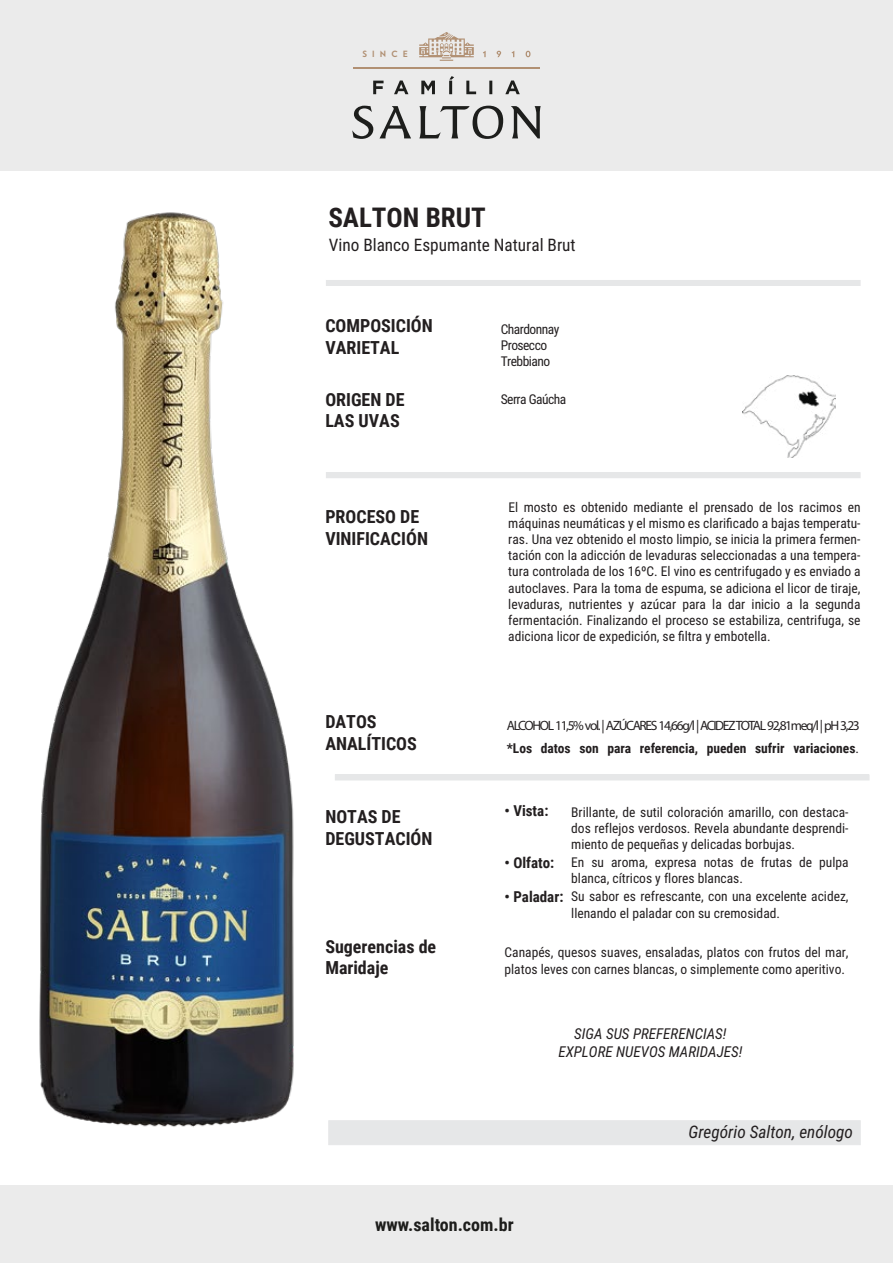
<style>
.page{position:relative;width:893px;height:1263px;background:#fff}
.page>*{position:absolute;margin:0;border:0;box-sizing:border-box;transform-origin:0 0}
.t1{font:700 27px "Roboto Condensed";color:#231f20}
.t2{font:700 18px/21.6px "Roboto Condensed";color:#231f20}
.t3{font:700 18px "Roboto Condensed";color:#1d1d1b}
.t4{font:17.25px "Roboto Condensed";color:#231f20}
.t5{font:italic 17.25px "Roboto Condensed";color:#231f20}
.t6{font:italic 15px/18px "Roboto Condensed";color:#231f20;text-align:center}
.t7{font:700 15px "Roboto Condensed";color:#231f20}
.t8{font:13.5px/16.2px "Roboto Condensed";color:#231f20}
.t9{font:13.5px "Myriad Pro";letter-spacing:-.1em;color:#231f20}
.t10{font:700 13.5px "Roboto Condensed";color:#231f20}
.t11{font:13.5px/16.2px "Roboto Condensed";letter-spacing:-.04em;color:#231f20}
.t12{font:900 8.55px "Guess Sans";letter-spacing:.6em;color:#b19073}
.s1{font-weight:400}
</style>
<div class="page">
<div style="left:393px;top:280px;width:468px;height:6px;background:#e6e7e8"></div>
<div style="left:393px;top:472px;width:468px;height:6px;background:#e6e7e8"></div>
<div style="left:393px;top:774px;width:477px;height:6px;background:#e6e7e8"></div>
<div style="left:328px;top:1120px;width:533px;height:25px;background:#e6e7e8"></div>
<img style="left:743px;top:375px;width:93px;height:82px">
<div style="left:0;top:0;width:893px;height:171px;background:#ebebeb"></div>
<div style="left:0;top:1186px;width:893px;height:77px;background:#ebebeb"></div>
<svg style="left:354px;top:105px;width:187px;height:34px"></svg>
<hr style="left:353px;top:68px;width:187px;height:1px;background:#b19073">
<svg style="left:373px;top:32px;width:157px;height:63px"></svg>
<img style="left:0;top:128px;width:393px;height:1058px">
<p class="t12" style="left:362px;top:49px;width:47px">SINCE</p>
<h1 class="t1" style="left:328px;top:199px;width:159px">SALTON BRUT</h1>
<p class="t4" style="left:329px;top:232px;width:248px">Vino Blanco Espumante Natural Brut</p>
<h2 class="t2" style="left:325px;top:314px;width:109px">COMPOSICIÓN<br>VARIETAL</h2>
<h2 class="t2" style="left:325px;top:388px;width:81px">ORIGEN DE<br>LAS UVAS</h2>
<h2 class="t2" style="left:325px;top:505px;width:104px">PROCESO DE<br>VINIFICACIÓN</h2>
<p class="t11" style="left:501px;top:321px;width:60px">Chardonnay<br>Prosecco<br>Trebbiano</p>
<p class="t11" style="left:501px;top:391px;width:67px">Serra Gaúcha</p>
<p class="t8" style="left:508px;top:498px;width:354px;text-align:justify">El mosto es obtenido mediante el prensado de los racimos en máquinas neumáticas y el mismo es clarificado a bajas temperatu&shy;ras. Una vez obtenido el mosto limpio, se inicia la primera fermen&shy;tación con la adicción de levaduras seleccionadas a una tempera&shy;tura controlada de los 16ºC. El vino es centrifugado y es enviado a autoclaves. Para la toma de espuma, se adiciona el licor de tiraje, levaduras, nutrientes y azúcar para la dar inicio a la segunda fermentación. Finalizando el proceso se estabiliza, centrifuga, se adiciona licor de expedición, se filtra y embotella.</p>
<h2 class="t2" style="left:325px;top:710px;width:93px">DATOS<br>ANALÍTICOS</h2>
<p class="t9" style="left:507px;top:717px;width:355px">ALCOHOL 11,5% vol. | AZÚCARES 14,66g/l | ACIDEZTOTAL 92,81meq/l | pH 3,23</p>
<p class="t10" style="left:507px;top:738px;width:354px">*Los datos son para referencia, pueden sufrir variaciones<span class="s1">.</span></p>
<h2 class="t2" style="left:325px;top:805px;width:109px">NOTAS DE<br>DEGUSTACIÓN</h2>
<h2 class="t2" style="left:325px;top:935px;width:112px">Sugerencias de<br>Maridaje</h2>
<p class="t7" style="left:505px;top:800px;width:45px">• Vista:</p>
<p class="t7" style="left:505px;top:852px;width:51px">• Olfato:</p>
<p class="t7" style="left:505px;top:886px;width:60px">• Paladar:</p>
<p class="t8" style="left:571px;top:803px;width:279px;text-align:justify">Brillante, de sutil coloración amarillo, con destaca&shy;dos reflejos verdosos. Revela abundante desprendi&shy;miento de pequeñas y delicadas borbujas.</p>
<p class="t8" style="left:571px;top:853px;width:279px">En su aroma, expresa notas de frutas de pulpa blanca, cítricos y flores blancas.</p>
<p class="t8" style="left:571px;top:888px;width:279px">Su sabor es refrescante, con una excelente acidez, llenando el paladar con su cremosidad.</p>
<p class="t8" style="left:505px;top:944px;width:346px">Canapés, quesos suaves, ensaladas, platos con frutos del mar, platos leves con carnes blancas, o simplemente como aperitivo.</p>
<p class="t6" style="left:558px;top:1024px;width:185px">SIGA SUS PREFERENCIAS!<br>EXPLORE NUEVOS MARIDAJES!</p>
<p class="t5" style="left:688px;top:1119px;width:166px">Gregório Salton, enólogo</p>
<h2 class="t3" style="left:375px;top:1212px;width:140px">www.salton.com.br</h2>
</div>
